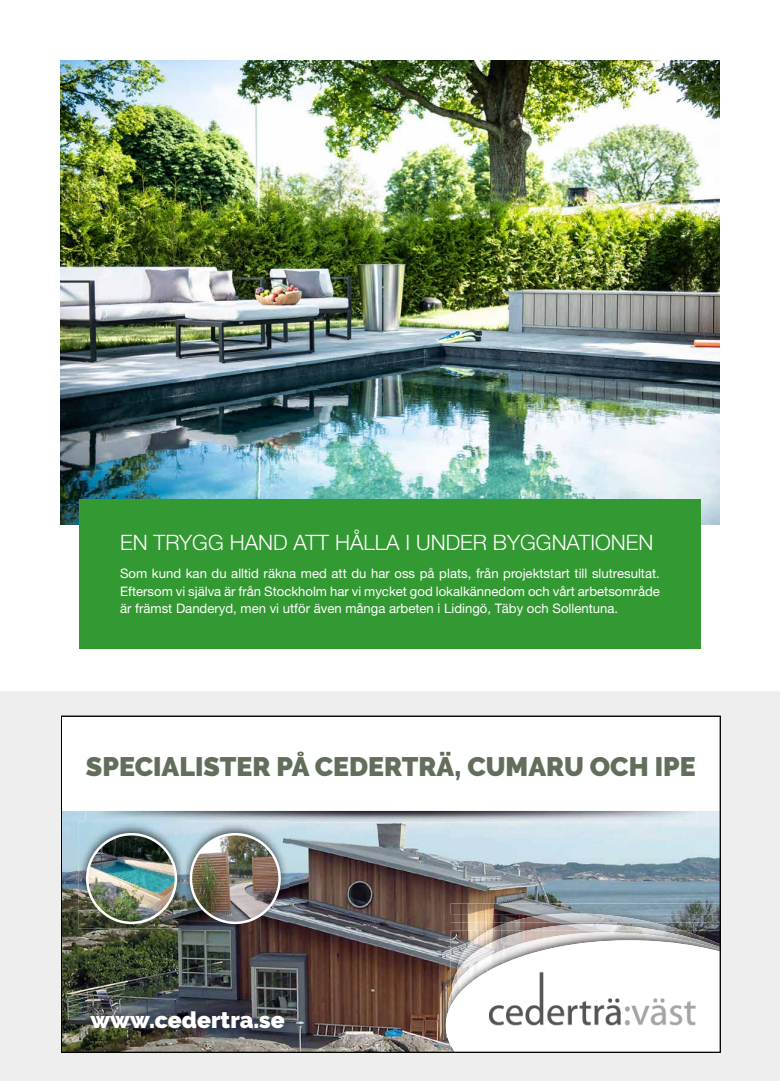
<style>
.page{position:relative;width:780px;height:1081px;background:#fff}
.page>*{position:absolute;margin:0;border:0;box-sizing:border-box;transform-origin:0 0}
.t1{font:900 26.62px "Raleway";color:#626e5b}
.t2{font:900 22.88px "Raleway";color:#fff}
.t3{font:300 21.25px "Helvetica Neue LT Std";color:#fff}
.t4{font:13.12px/17.5px "Helvetica Neue LT Std";color:#fff;text-align:justify}
</style>
<div class="page">
<img style="left:60px;top:60px;width:659px;height:464px">
<div style="left:79px;top:500px;width:622px;height:149px;background:#393"></div>
<div style="left:0;top:691px;width:780px;height:390px;background:#eee"></div>
<div style="left:61px;top:716px;width:659px;height:336px;background:#fff"></div>
<img style="left:63px;top:811px;width:655px;height:239px">
<img style="left:450px;top:903px;width:268px;height:27px">
<img style="left:554px;top:913px;width:42px;height:1px">
<svg style="left:441px;top:914px;width:9px;height:16px"></svg>
<img style="left:507px;top:914px;width:146px;height:8px">
<img style="left:489px;top:922px;width:193px;height:8px">
<img style="left:528px;top:924px;width:130px;height:6px">
<img style="left:439px;top:930px;width:18px;height:120px">
<img style="left:457px;top:930px;width:261px;height:2px">
<img style="left:457px;top:932px;width:261px;height:8px">
<svg style="left:446px;top:940px;width:272px;height:110px"></svg>
<img style="left:487px;top:969px;width:209px;height:58px">
<img style="left:85px;top:811px;width:611px;height:11px">
<img style="left:80px;top:1000px;width:215px;height:39px">
<img style="left:78px;top:821px;width:211px;height:107px">
<img style="left:85px;top:821px;width:204px;height:1px">
<img style="left:87px;top:834px;width:89px;height:89px;border-radius:44px">
<div style="left:86px;top:833px;width:91px;height:91px;border:2px solid #fff;border-radius:50%"></div>
<img style="left:182px;top:822px;width:3px;height:106px">
<img style="left:191px;top:834px;width:88px;height:89px;border-radius:44px">
<div style="left:190px;top:833px;width:91px;height:91px;border:2px solid #fff;border-radius:50%"></div>
<h3 class="t3" style="left:120px;top:530px;width:535px">EN TRYGG HAND ATT HÅLLA I UNDER BYGGNATIONEN</h3>
<p class="t4" style="left:120px;top:565px;width:541px">Som kund kan du alltid räkna med att du har oss på plats, från projektstart till slutresultat.<br>Eftersom vi själva är från Stockholm har vi mycket god lokalkännedom och vårt arbetsområde är främst Danderyd, men vi utför även många arbeten i Lidingö, Täby och Sollentuna.</p>
<h1 class="t1" style="left:86px;top:751px;width:611px">SPECIALISTER PÅ CEDERTRÄ, CUMARU OCH IPE</h1>
<h2 class="t2" style="left:90px;top:1006px;width:196px">www.cedertra.se</h2>
</div>
